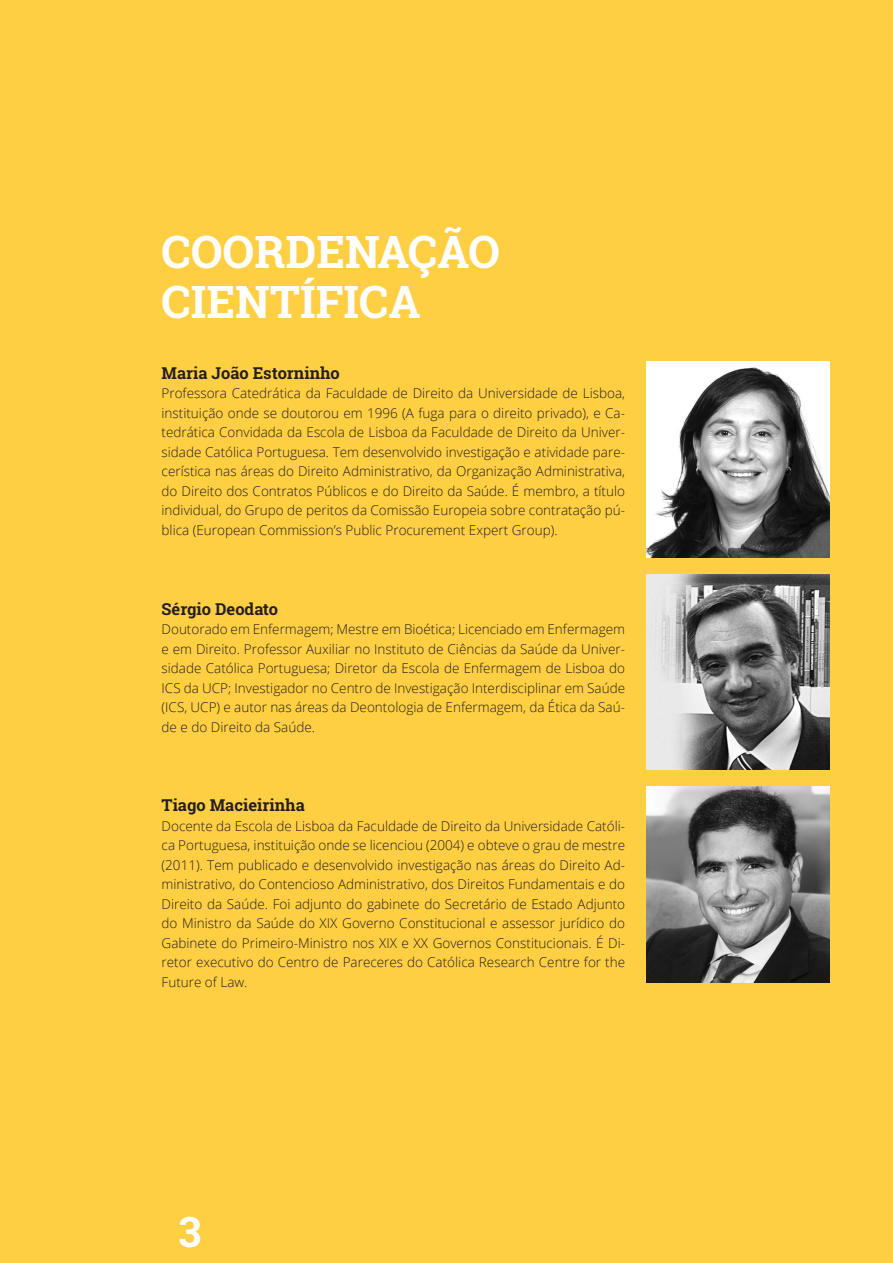
<style>
.page{position:relative;width:893px;height:1263px;background:#ffcf43}
.page>*{position:absolute;margin:0;border:0;box-sizing:border-box;transform-origin:0 0}
.t1{font:700 45px "Roboto Slab";color:#fff}
.t2{font:700 42px "Roboto Slab";color:#fff}
.t3{font:700 16.5px "Roboto Slab";color:#231f20}
.t4{font:300 13.5px/19.5px "Open Sans";color:#231f20;text-align:justify}
</style>
<div class="page">
<img style="left:646px;top:361px;width:183px;height:196px">
<img style="left:646px;top:574px;width:183px;height:196px">
<img style="left:646px;top:787px;width:183px;height:195px">
<p class="t1" style="left:162px;top:221px;width:340px">COORDENAÇÃO</p>
<p class="t1" style="left:162px;top:271px;width:261px">CIENTÍFICA</p>
<p class="t3" style="left:162px;top:361px;width:180px">Maria João Estorninho</p>
<p class="t4" style="left:162px;top:383px;width:465px">Professora Catedrática da Faculdade de Direito da Universidade de Lisboa, instituição onde se doutorou em 1996 (A fuga para o direito privado), e Ca&shy;tedrática Convidada da Escola de Lisboa da Faculdade de Direito da Univer&shy;sidade Católica Portuguesa. Tem desenvolvido investigação e atividade pare&shy;cerística nas áreas do Direito Administrativo, da Organização Administrativa, do Direito dos Contratos Públicos e do Direito da Saúde. É membro, a título individual, do Grupo de peritos da Comissão Europeia sobre contratação pú&shy;blica (European Commission’s Public Procurement Expert Group).</p>
<p class="t3" style="left:162px;top:597px;width:118px">Sérgio Deodato</p>
<p class="t4" style="left:162px;top:619px;width:465px">Doutorado em Enfermagem; Mestre em Bioética; Licenciado em Enfermagem e em Direito. Professor Auxiliar no Instituto de Ciências da Saúde da Univer&shy;sidade Católica Portuguesa; Diretor da Escola de Enfermagem de Lisboa do ICS da UCP; Investigador no Centro de Investigação Interdisciplinar em Saúde (ICS, UCP) e autor nas áreas da Deontologia de Enfermagem, da Ética da Saú&shy;de e do Direito da Saúde.</p>
<p class="t3" style="left:162px;top:794px;width:145px">Tiago Macieirinha</p>
<p class="t4" style="left:162px;top:816px;width:465px">Docente da Escola de Lisboa da Faculdade de Direito da Universidade Católi&shy;ca Portuguesa, instituição onde se licenciou (2004) e obteve o grau de mestre (2011). Tem publicado e desenvolvido investigação nas áreas do Direito Ad&shy;ministrativo, do Contencioso Administrativo, dos Direitos Fundamentais e do Direito da Saúde. Foi adjunto do gabinete do Secretário de Estado Adjunto do Ministro da Saúde do XIX Governo Constitucional e assessor jurídico do Gabinete do Primeiro-Ministro nos XIX e XX Governos Constitucionais. É Di&shy;retor executivo do Centro de Pareceres do Católica Research Centre for the Future of Law.</p>
<p class="t2" style="left:179px;top:1203px;width:24px">3</p>
</div>
